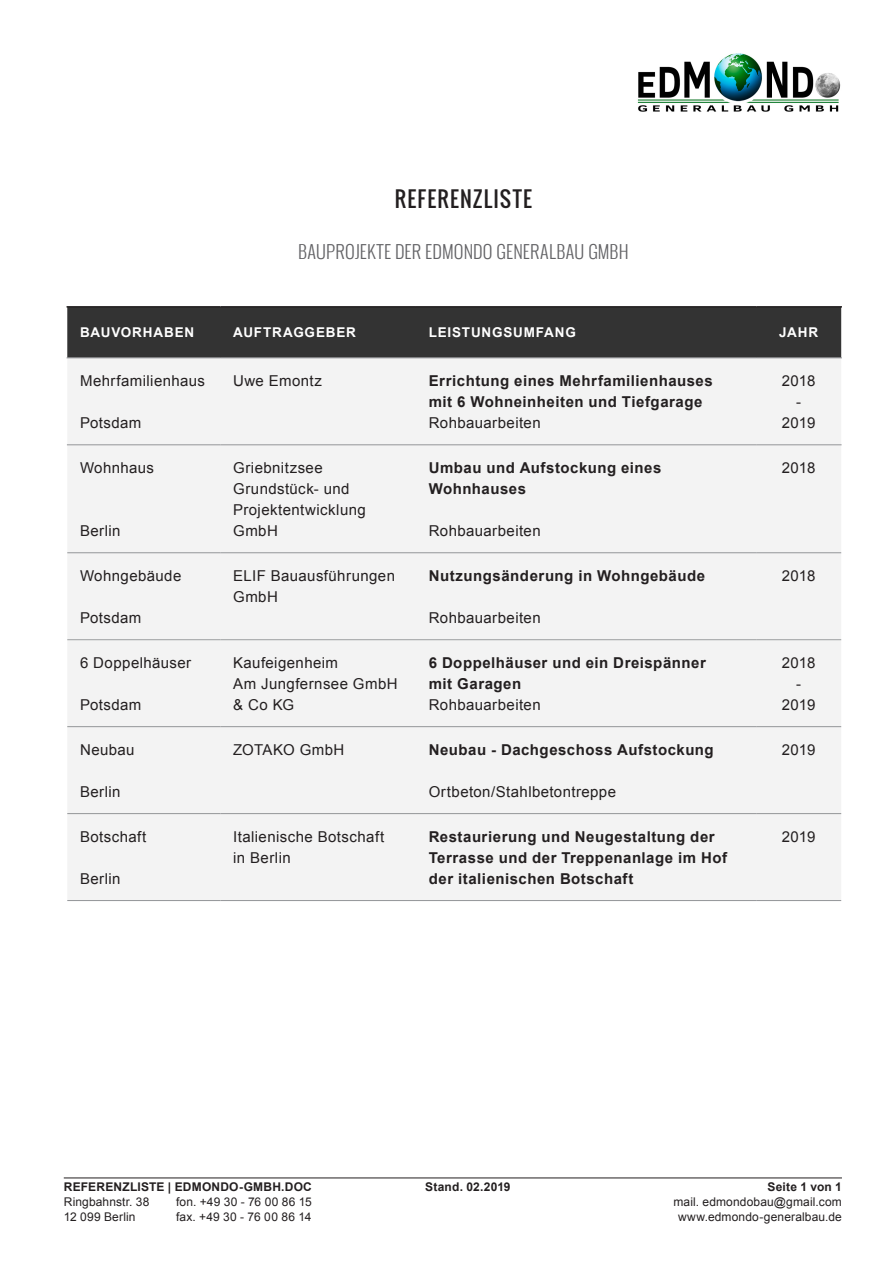
<style>
.page{position:relative;width:893px;height:1263px;background:#fff}
.page>*{position:absolute;margin:0;border:0;box-sizing:border-box;transform-origin:0 0}
.t1{font:21px "Oswald";letter-spacing:.06em;color:#231f20}
.t2{font:300 18px "Oswald";letter-spacing:.015em;color:#636366}
.Standard-Edmondo{font:15px/21px "Arial";letter-spacing:.025em;color:#231f20}
.Standard-Edmondo-2{font:700 15px/21px "Arial";letter-spacing:.035em;color:#231f20}
.Standard-Edmondo-3{font:15px/21px "Arial";color:#231f20;text-align:center}
.Standard-Edmondo-4{font:700 13.5px "Arial";letter-spacing:.06em;color:#fff}
.t3{font:12px "Arial";letter-spacing:.01em;color:#231f20}
.t4{font:700 12px "Arial";letter-spacing:.015em;color:#231f20}
.s1{font-weight:400}
</style>
<div class="page">
<div style="left:67px;top:308px;width:774px;height:50px;background:#333"></div>
<div style="left:67px;top:359px;width:774px;height:541px;background:#f3f3f3"></div>
<hr style="left:67px;top:306px;width:153px;height:2px;background:#231f20">
<hr style="left:220px;top:306px;width:196px;height:2px;background:#231f20">
<hr style="left:416px;top:306px;width:340px;height:2px;background:#231f20">
<hr style="left:756px;top:306px;width:86px;height:2px;background:#231f20">
<hr style="left:67px;top:726px;width:153px;height:1px;background:#939598">
<hr style="left:220px;top:726px;width:196px;height:1px;background:#939598">
<hr style="left:416px;top:726px;width:340px;height:1px;background:#939598">
<hr style="left:756px;top:726px;width:85px;height:1px;background:#939598">
<hr style="left:67px;top:813px;width:153px;height:1px;background:#939598">
<hr style="left:220px;top:813px;width:196px;height:1px;background:#939598">
<hr style="left:416px;top:813px;width:340px;height:1px;background:#939598">
<hr style="left:756px;top:813px;width:85px;height:1px;background:#939598">
<hr style="left:67px;top:900px;width:153px;height:1px;background:#939598">
<hr style="left:220px;top:900px;width:196px;height:1px;background:#939598">
<hr style="left:416px;top:900px;width:340px;height:1px;background:#939598">
<hr style="left:756px;top:900px;width:85px;height:1px;background:#939598">
<hr style="left:67px;top:639px;width:153px;height:1px;background:#9c9e9f">
<hr style="left:220px;top:639px;width:196px;height:1px;background:#9c9e9f">
<hr style="left:416px;top:639px;width:340px;height:1px;background:#9c9e9f">
<hr style="left:756px;top:639px;width:85px;height:1px;background:#9c9e9f">
<hr style="left:67px;top:552px;width:153px;height:1px;background:#939598">
<hr style="left:220px;top:552px;width:196px;height:1px;background:#939598">
<hr style="left:416px;top:552px;width:340px;height:1px;background:#939598">
<hr style="left:756px;top:552px;width:85px;height:1px;background:#939598">
<hr style="left:67px;top:358px;width:153px;height:1px;background:#939598">
<hr style="left:220px;top:358px;width:196px;height:1px;background:#939598">
<hr style="left:416px;top:358px;width:340px;height:1px;background:#939598">
<hr style="left:756px;top:358px;width:86px;height:1px;background:#939598">
<hr style="left:67px;top:445px;width:153px;height:1px;background:#939598">
<hr style="left:220px;top:445px;width:196px;height:1px;background:#939598">
<hr style="left:416px;top:445px;width:340px;height:1px;background:#939598">
<hr style="left:756px;top:445px;width:86px;height:1px;background:#939598">
<img style="left:637px;top:53px;width:204px;height:59px">
<hr style="left:64px;top:1177px;width:778px;height:1px;background:#231f20">
<p class="t1" style="left:395px;top:183px;width:139px">REFERENZLISTE</p>
<p class="t2" style="left:298px;top:238px;width:332px">BAUPROJEKTE DER EDMONDO GENERALBAU GMBH</p>
<p class="Standard-Edmondo-4" style="left:80px;top:324px;width:116px">BAUVORHABEN</p>
<p class="Standard-Edmondo-4" style="left:233px;top:324px;width:124px">AUFTRAGGEBER</p>
<p class="Standard-Edmondo-4" style="left:429px;top:324px;width:149px">LEISTUNGSUMFANG</p>
<p class="Standard-Edmondo-4" style="left:779px;top:324px;width:41px">JAHR</p>
<p class="Standard-Edmondo" style="left:80px;top:370px;width:127px">Mehrfamilienhaus</p>
<p class="Standard-Edmondo" style="left:80px;top:412px;width:63px">Potsdam</p>
<p class="Standard-Edmondo" style="left:233px;top:370px;width:90px">Uwe Emontz</p>
<p class="Standard-Edmondo-2" style="left:429px;top:371px;width:286px">Errichtung eines Mehrfamilienhauses mit 6 Wohneinheiten und Tiefgarage<br><span class="s1">Rohbauarbeiten</span></p>
<p class="Standard-Edmondo-3" style="left:782px;top:370px;width:35px">2018 -<br>2019</p>
<p class="Standard-Edmondo" style="left:80px;top:457px;width:76px">Wohnhaus</p>
<p class="Standard-Edmondo" style="left:80px;top:520px;width:42px">Berlin</p>
<p class="Standard-Edmondo" style="left:80px;top:565px;width:103px">Wohngebäude</p>
<p class="Standard-Edmondo" style="left:80px;top:607px;width:63px">Potsdam</p>
<p class="Standard-Edmondo" style="left:80px;top:652px;width:113px">6 Doppelhäuser</p>
<p class="Standard-Edmondo" style="left:80px;top:694px;width:63px">Potsdam</p>
<p class="Standard-Edmondo" style="left:80px;top:739px;width:56px">Neubau</p>
<p class="Standard-Edmondo" style="left:80px;top:781px;width:42px">Berlin</p>
<p class="Standard-Edmondo" style="left:80px;top:826px;width:68px">Botschaft</p>
<p class="Standard-Edmondo" style="left:80px;top:868px;width:42px">Berlin</p>
<p class="Standard-Edmondo" style="left:233px;top:457px;width:134px">Griebnitzsee<br>Grundstück- und<br>Projektentwicklung<br>GmbH</p>
<p class="Standard-Edmondo-2" style="left:429px;top:457px;width:234px">Umbau und Aufstockung eines<br>Wohnhauses</p>
<p class="Standard-Edmondo" style="left:429px;top:520px;width:113px">Rohbauarbeiten</p>
<p class="Standard-Edmondo" style="left:233px;top:565px;width:163px">ELIF Bauausführungen<br>GmbH</p>
<p class="Standard-Edmondo-2" style="left:429px;top:565px;width:278px">Nutzungsänderung in Wohngebäude</p>
<p class="Standard-Edmondo" style="left:429px;top:607px;width:113px">Rohbauarbeiten</p>
<p class="Standard-Edmondo" style="left:782px;top:457px;width:35px">2018</p>
<p class="Standard-Edmondo" style="left:782px;top:565px;width:35px">2018</p>
<p class="Standard-Edmondo" style="left:233px;top:652px;width:166px">Kaufeigenheim<br>Am Jungfernsee GmbH &amp; Co KG</p>
<p class="Standard-Edmondo-2" style="left:429px;top:652px;width:279px">6 Doppelhäuser und ein Dreispänner mit Garagen<br><span class="s1">Rohbauarbeiten</span></p>
<p class="Standard-Edmondo-3" style="left:782px;top:652px;width:35px">2018 -<br>2019</p>
<p class="Standard-Edmondo" style="left:233px;top:739px;width:113px">ZOTAKO GmbH</p>
<p class="Standard-Edmondo-2" style="left:429px;top:739px;width:287px">Neubau - Dachgeschoss Aufstockung</p>
<p class="Standard-Edmondo" style="left:429px;top:781px;width:189px">Ortbeton/Stahlbetontreppe</p>
<p class="Standard-Edmondo" style="left:782px;top:739px;width:35px">2019</p>
<p class="Standard-Edmondo" style="left:233px;top:826px;width:153px">Italienische Botschaft in Berlin</p>
<p class="Standard-Edmondo-2" style="left:429px;top:826px;width:300px">Restaurierung und Neugestaltung der<br>Terrasse und der Treppenanlage im Hof der italienischen Botschaft</p>
<p class="Standard-Edmondo" style="left:782px;top:826px;width:35px">2019</p>
<p class="t4" style="left:64px;top:1179px;width:250px">REFERENZLISTE | EDMONDO-GMBH.DOC</p>
<p class="t4" style="left:425px;top:1179px;width:87px">Stand. 02.2019</p>
<p class="t4" style="left:767px;top:1179px;width:76px">Seite 1 von 1</p>
<p class="t3" style="left:64px;top:1194px;width:87px">Ringbahnstr. 38</p>
<p class="t3" style="left:176px;top:1194px;width:137px">fon. +49 30 - 76 00 86 15</p>
<p class="t3" style="left:673px;top:1194px;width:170px">mail. edmondobau@gmail.com</p>
<p class="t3" style="left:64px;top:1209px;width:73px">12 099 Berlin</p>
<p class="t3" style="left:176px;top:1209px;width:137px">fax. +49 30 - 76 00 86 14</p>
<p class="t3" style="left:678px;top:1209px;width:165px">www.edmondo-generalbau.de</p>
</div>
